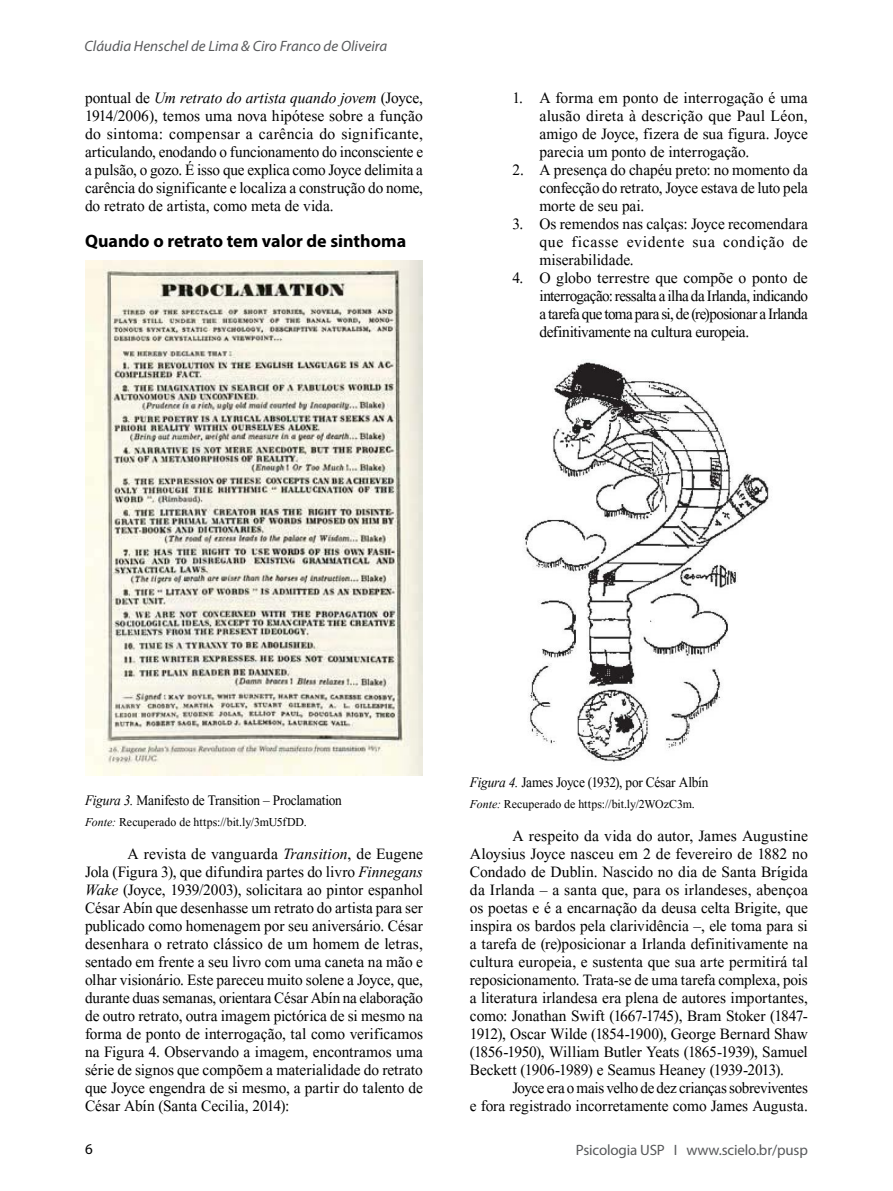
<style>
.page{position:relative;width:893px;height:1191px;background:#fff}
.page>*{position:absolute;margin:0;border:0;box-sizing:border-box;transform-origin:0 0}
.t1{font:19.5px/18px "Aparajita";letter-spacing:-.005em;color:#000;text-align:justify}
.t2{font:19.5px/18px "Aparajita";letter-spacing:-.005em;color:#000;text-align:right;scale:.96 1}
.t3{font:18px "Aparajita";letter-spacing:-.01em;color:#000;scale:.92 1}
.t4{font:700 18px "Myriad Pro";color:#000}
.t5{font:15px "Aparajita";letter-spacing:.005em;color:#000}
.t6{font:italic 15px "Myriad Pro";color:#58595b}
.t7{font:15px "Myriad Pro";letter-spacing:-.01em;color:#58595b}
.t8{font:15px "Myriad Pro";color:#000}
.s1{font-style:italic}
</style>
<div class="page">
<img style="left:85px;top:260px;width:338px;height:516px">
<img style="left:523px;top:362px;width:246px;height:400px">
<p class="t6" style="left:85px;top:36px;width:304px">Cláudia Henschel de Lima &amp; Ciro Franco de Oliveira</p>
<p class="t1" style="left:85px;top:90px;width:340px">pontual de <span class="s1">Um retrato do artista quando jovem</span> (Joyce, 1914/2006), temos uma nova hipótese sobre a função do sintoma: compensar a carência do significante, articulando, enodando o funcionamento do inconsciente e a pulsão, o gozo. É isso que explica como Joyce delimita a carência do significante e localiza a construção do nome, do retrato de artista, como meta de vida.</p>
<p class="t4" style="left:85px;top:229px;width:323px">Quando o retrato tem valor de sinthoma</p>
<p class="t1" style="left:539px;top:90px;width:270px;text-indent:-27px">1. A forma em ponto de interrogação é uma alusão direta à descrição que Paul Léon, amigo de Joyce, fizera de sua figura. Joyce parecia um ponto de interrogação.</p>
<p class="t1" style="left:539px;top:162px;width:270px;text-indent:-27px">2. A presença do chapéu preto: no momento da confecção do retrato, Joyce estava de luto pela morte de seu pai.</p>
<p class="t1" style="left:539px;top:216px;width:270px;text-indent:-27px">3. Os remendos nas calças: Joyce recomendara que ficasse evidente sua condição de miserabilidade.</p>
<p class="t1" style="left:539px;top:270px;width:270px;text-indent:-27px">4. O globo terrestre que compõe o ponto de interrogação: ressalta a ilha da Irlanda, indicando a tarefa que toma para si, de (re)posionar a Irlanda definitivamente na cultura europeia.</p>
<p class="t3" style="left:85px;top:789px;width:281px"><span class="s1">Figura 3.</span> Manifesto de Transition – Proclamation</p>
<p class="t5" style="left:85px;top:813px;width:223px"><span class="s1">Fonte:</span> Recuperado de https://bit.ly/3mU5fDD.</p>
<p class="t1" style="left:85px;top:846px;width:340px;text-indent:43px">A revista de vanguarda <span class="s1">Transition</span>, de Eugene Jola (Figura 3), que difundira partes do livro <span class="s1">Finnegans Wake</span> (Joyce, 1939/2003), solicitara ao pintor espanhol César Abín que desenhasse um retrato do artista para ser publicado como homenagem por seu aniversário. César desenhara o retrato clássico de um homem de letras, sentado em frente a seu livro com uma caneta na mão e olhar visionário. Este pareceu muito solene a Joyce, que, durante duas semanas, orientara César Abín na elaboração de outro retrato, outra imagem pictórica de si mesmo na forma de ponto de interrogação, tal como verificamos na Figura 4. Observando a imagem, encontramos uma série de signos que compõem a materialidade do retrato que Joyce engendra de si mesmo, a partir do talento de César Abín (Santa Cecilia, 2014):</p>
<p class="t8" style="left:85px;top:1139px;width:9px">6</p>
<p class="t3" style="left:470px;top:771px;width:261px"><span class="s1">Figura 4.</span> James Joyce (1932), por César Albín</p>
<p class="t5" style="left:470px;top:795px;width:226px"><span class="s1">Fonte:</span> Recuperado de https://bit.ly/2WOzC3m.</p>
<p class="t1" style="left:470px;top:828px;width:340px;text-indent:43px">A respeito da vida do autor, James Augustine Aloysius Joyce nasceu em 2 de fevereiro de 1882 no Condado de Dublin. Nascido no dia de Santa Brígida da Irlanda – a santa que, para os irlandeses, abençoa os poetas e é a encarnação da deusa celta Brigite, que inspira os bardos pela clarividência –, ele toma para si a tarefa de (re)posicionar a Irlanda definitivamente na cultura europeia, e sustenta que sua arte permitirá tal reposicionamento. Trata-se de uma tarefa complexa, pois a literatura irlandesa era plena de autores importantes, como: Jonathan Swift (1667-1745), Bram Stoker (1847- 1912), Oscar Wilde (1854-1900), George Bernard Shaw (1856-1950), William Butler Yeats (1865-1939), Samuel Beckett (1906-1989) e Seamus Heaney (1939-2013).</p>
<p class="t2" style="left:470px;top:1080px;width:354px">Joyce era o mais velho de dez crianças sobreviventes<br>e fora registrado incorretamente como James Augusta.</p>
<p class="t7" style="left:576px;top:1140px;width:234px">Psicologia USP I www.scielo.br/pusp</p>
</div>
